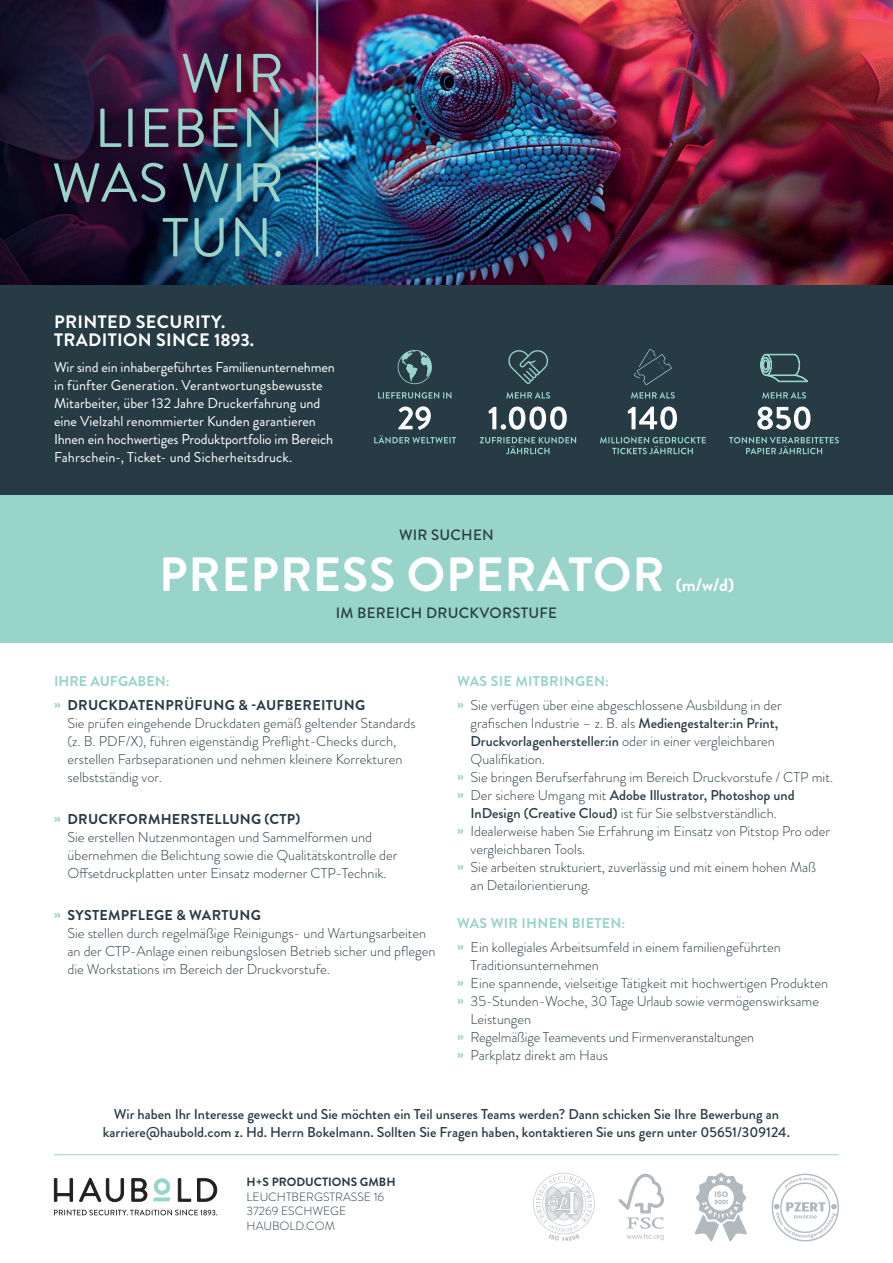
<style>
.page{position:relative;width:893px;height:1263px;background:#fff}
.page>*{position:absolute;margin:0;border:0;box-sizing:border-box;transform-origin:0 0}
.t1{font:700 48px "Brandon Grotesque";letter-spacing:.02em;color:#fff}
.t2{font:700 18px/18px "Brandon Grotesque";letter-spacing:.02em;color:#fff}
.t3{font:500 15px "Brandon Grotesque";letter-spacing:.02em;color:#273b44}
.t4{font:300 14.25px/18px "Brandon Grotesque";color:#273b44}
.t5{font:500 14.25px/18px "Brandon Grotesque";color:#273b44;text-align:center}
.t6{font:14.25px/18px "Brandon Grotesque";color:#fff}
.t7{font:700 14.25px/24px "Brandon Grotesque";letter-spacing:.02em;color:#273b44}
.t8{font:300 12px/14.4px "Brandon Grotesque";color:#273b44}
.t9{font:700 12px "Brandon Grotesque";color:#273b44}
.s1{color:#98d4c9}
.s2{font-weight:700;color:#98d4c9}
.s3{font-weight:700}
.s4{font-weight:500}
.s5{font-weight:300}
</style>
<div class="page">
<div style="left:0;top:494px;width:893px;height:149px;background:#98d4c9"></div>
<svg style="left:54px;top:1177px;width:163px;height:25px"></svg>
<hr style="left:54px;top:1154px;width:785px;height:1px;background:#98d4c9">
<svg style="left:772px;top:1173px;width:67px;height:68px"></svg>
<svg style="left:618px;top:1174px;width:46px;height:66px"></svg>
<svg style="left:533px;top:1173px;width:62px;height:68px"></svg>
<svg style="left:695px;top:1172px;width:52px;height:69px"></svg>
<svg style="left:54px;top:1210px;width:163px;height:5px"></svg>
<img style="left:323px;top:0;width:570px;height:285px">
<img style="left:0;top:0;width:323px;height:285px">
<div style="left:0;top:285px;width:893px;height:209px;background:#273b44"></div>
<hr style="left:316px;top:0;width:2px;height:256px;background:#98d4c9">
<svg style="left:163px;top:217px;width:119px;height:40px;background:#2f6780"></svg>
<svg style="left:54px;top:163px;width:226px;height:39px;background:#3b5364"></svg>
<img style="left:100px;top:108px;width:178px;height:39px">
<svg style="left:183px;top:53px;width:97px;height:40px;background:#6a4b64"></svg>
<svg style="left:634px;top:349px;width:38px;height:36px"></svg>
<svg style="left:600px;top:437px;width:106px;height:17px"></svg>
<svg style="left:628px;top:406px;width:49px;height:24px"></svg>
<svg style="left:631px;top:392px;width:44px;height:7px"></svg>
<svg style="left:729px;top:437px;width:110px;height:17px"></svg>
<svg style="left:757px;top:407px;width:53px;height:23px"></svg>
<svg style="left:762px;top:392px;width:44px;height:7px"></svg>
<svg style="left:760px;top:354px;width:48px;height:28px"></svg>
<svg style="left:480px;top:437px;width:96px;height:17px"></svg>
<svg style="left:489px;top:407px;width:78px;height:23px"></svg>
<svg style="left:506px;top:392px;width:44px;height:7px"></svg>
<svg style="left:508px;top:350px;width:40px;height:34px"></svg>
<svg style="left:374px;top:406px;width:82px;height:37px"></svg>
<svg style="left:378px;top:392px;width:73px;height:7px"></svg>
<svg style="left:398px;top:350px;width:34px;height:34px"></svg>
<p class="t2" style="left:54px;top:313px;width:201px">PRINTED SECURITY.<br>TRADITION SINCE 1893.</p>
<p class="t6" style="left:54px;top:358px;width:282px">Wir sind ein inhabergeführtes Familienunternehmen in fünfter Generation. Verantwortungsbewusste Mitarbeiter, über 132 Jahre Druckerfahrung und eine Vielzahl renommierter Kunden garantieren Ihnen ein hochwertiges Produktportfolio im Bereich Fahrschein-, Ticket- und Sicherheitsdruck.</p>
<p class="t3" style="left:399px;top:524px;width:96px">WIR SUCHEN</p>
<h1 class="t1" style="left:159px;top:541px;width:507px">PREPRESS OPERATOR</h1>
<p class="t3" style="left:336px;top:602px;width:223px">IM BEREICH DRUCKVORSTUFE</p>
<p class="t2" style="left:676px;top:576px;width:60px">(m/w/d)</p>
<p class="t7" style="left:54px;top:669px;width:313px"><span class="s1">IHRE AUFGABEN:<br>»</span> DRUCKDATENPRÜFUNG &amp; -AUFBEREITUNG</p>
<p class="t4" style="left:67px;top:714px;width:350px">Sie prüfen eingehende Druckdaten gemäß geltender Standards (z. B. PDF/X), führen eigenständig Preflight-Checks durch, erstellen Farbseparationen und nehmen kleinere Korrekturen selbstständig vor.</p>
<p class="t4" style="left:67px;top:810px;width:331px;text-indent:-13px"><span class="s2">»</span> <span class="s3">DRUCKFORMHERSTELLUNG (CTP)<br></span>Sie erstellen Nutzenmontagen und Sammelformen und übernehmen die Belichtung sowie die Qualitätskontrolle der Offsetdruckplatten unter Einsatz moderner CTP-Technik.</p>
<p class="t4" style="left:67px;top:906px;width:369px;text-indent:-13px"><span class="s2">»</span> <span class="s3">SYSTEMPFLEGE &amp; WARTUNG<br></span>Sie stellen durch regelmäßige Reinigungs- und Wartungsarbeiten an der CTP-Anlage einen reibungslosen Betrieb sicher und pflegen die Workstations im Bereich der Druckvorstufe.</p>
<p class="t4" style="left:457px;top:669px;width:326px;line-height:24px"><span class="s2">WAS SIE MITBRINGEN:<br>»</span> Sie verfügen über eine abgeschlossene Ausbildung in der</p>
<p class="t4" style="left:471px;top:714px;width:309px">grafischen Industrie – z. B. als <span class="s4">Mediengestalter:in Print,</span></p>
<p class="t5" style="left:471px;top:732px;width:306px">Druckvorlagenhersteller:in <span class="s5">oder in einer vergleichbaren</span></p>
<p class="t4" style="left:471px;top:750px;width:76px">Qualifikation.</p>
<p class="t4" style="left:457px;top:768px;width:378px"><span class="s2">»</span> Sie bringen Berufserfahrung im Bereich Druckvorstufe / CTP mit.</p>
<p class="t5" style="left:457px;top:786px;width:339px"><span class="s2">»</span> <span class="s5">Der sichere Umgang mit</span> Adobe Illustrator, Photoshop und</p>
<p class="t4" style="left:471px;top:804px;width:308px"><span class="s4">InDesign (Creative Cloud)</span> ist für Sie selbstverständlich.</p>
<p class="t4" style="left:457px;top:822px;width:375px"><span class="s2">»</span> Idealerweise haben Sie Erfahrung im Einsatz von Pitstop Pro oder</p>
<p class="t4" style="left:471px;top:840px;width:116px">vergleichbaren Tools.</p>
<p class="t4" style="left:457px;top:858px;width:361px"><span class="s2">»</span> Sie arbeiten strukturiert, zuverlässig und mit einem hohen Maß</p>
<p class="t4" style="left:471px;top:876px;width:122px">an Detailorientierung.</p>
<p class="t4" style="left:457px;top:911px;width:325px;line-height:24px"><span class="s2">WAS WIR IHNEN BIETEN:<br>»</span> Ein kollegiales Arbeitsumfeld in einem familiengeführten</p>
<p class="t4" style="left:471px;top:956px;width:130px">Traditionsunternehmen</p>
<p class="t4" style="left:457px;top:974px;width:373px"><span class="s2">»</span> Eine spannende, vielseitige Tätigkeit mit hochwertigen Produkten</p>
<p class="t4" style="left:457px;top:992px;width:363px"><span class="s2">»</span> 35-Stunden-Woche, 30 Tage Urlaub sowie vermögenswirksame</p>
<p class="t4" style="left:471px;top:1010px;width:62px">Leistungen</p>
<p class="t4" style="left:457px;top:1028px;width:299px"><span class="s2">»</span> Regelmäßige Teamevents und Firmenveranstaltungen</p>
<p class="t4" style="left:457px;top:1046px;width:152px"><span class="s2">»</span> Parkplatz direkt am Haus</p>
<p class="t5" style="left:103px;top:1105px;width:688px">Wir haben Ihr Interesse geweckt und Sie möchten ein Teil unseres Teams werden? Dann schicken Sie Ihre Bewerbung an karriere@haubold.com z. Hd. Herrn Bokelmann. Sollten Sie Fragen haben, kontaktieren Sie uns gern unter 05651/309124.</p>
<p class="t9" style="left:247px;top:1174px;width:150px">H+S PRODUCTIONS GMBH</p>
<p class="t8" style="left:247px;top:1189px;width:139px">LEUCHTBERGSTRASSE 16<br>37269 ESCHWEGE<br>HAUBOLD.COM</p>
</div>
